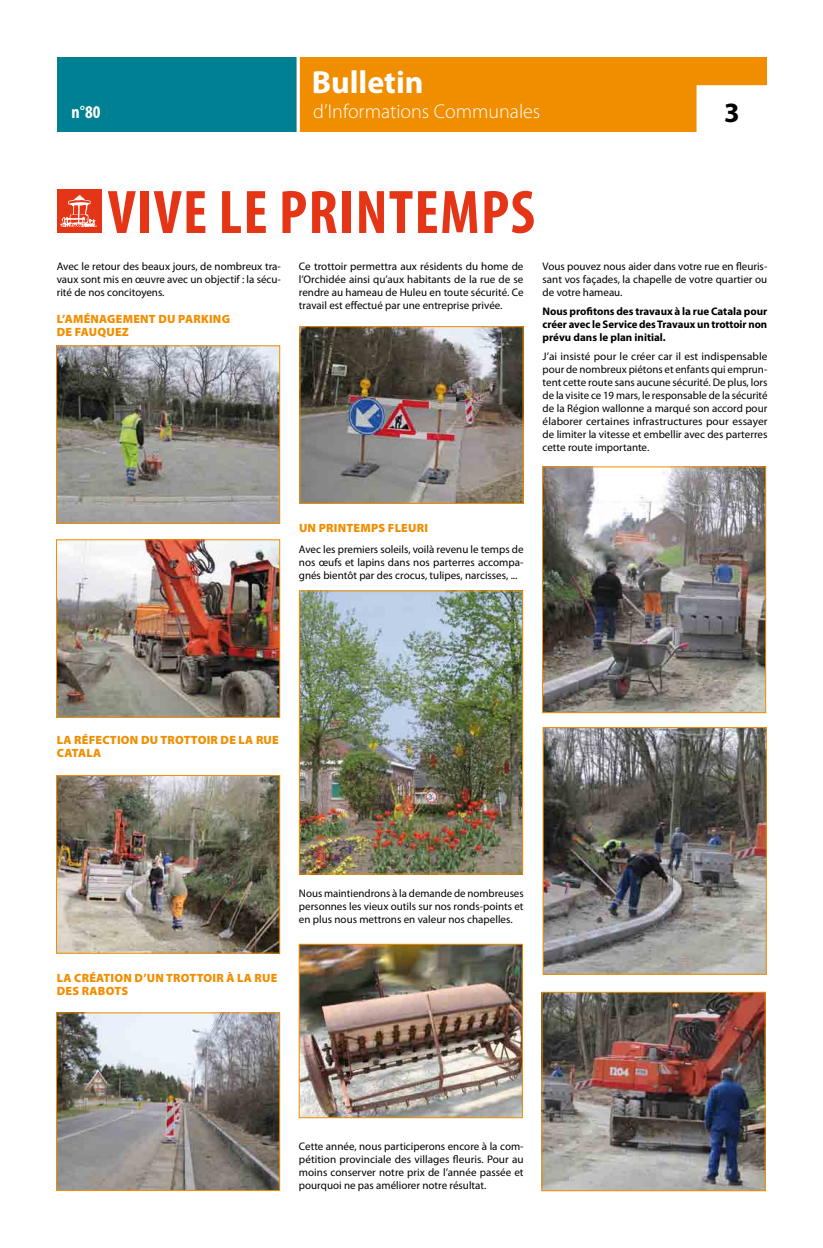
<style>
.page{position:relative;width:823px;height:1248px;background:#fff}
.page>*{position:absolute;margin:0;border:0;box-sizing:border-box;transform-origin:0 0}
.t1{font:700 condensed 62px "Myriad Pro";letter-spacing:.02em;color:#e53517}
.t2{font:700 32px "Myriad Pro";color:#fff}
.t3{font:700 28px "Myriad Pro";color:#000}
.t4{font:300 20px "Myriad Pro";color:#fff}
.t5{font:700 condensed 18px "Myriad Pro";color:#fff}
.t6{font:900 12px/13px "Myriad Pro";letter-spacing:.02em;color:#f18e00}
.t7{font:11px/13px "Myriad Pro";color:#000;text-align:justify}
.t8{font:700 11px/13px "Myriad Pro";color:#000;text-align:justify}
</style>
<div class="page">
<div style="left:57px;top:57px;width:240px;height:74px;background:#008193"></div>
<div style="left:299px;top:57px;width:466px;height:74px;background:#f18e00"></div>
<svg style="left:296px;top:57px;width:4px;height:75px"></svg>
<div style="left:696px;top:85px;width:76px;height:47px;background:#fff;border:2px solid #fff"></div>
<div style="left:57px;top:189px;width:44px;height:44px;background:#e53517"></div>
<svg style="left:60px;top:195px;width:37px;height:32px"></svg>
<img style="left:58px;top:347px;width:220px;height:175px">
<div style="left:56px;top:345px;width:224px;height:179px;border:1px solid #f18e00"></div>
<img style="left:58px;top:541px;width:220px;height:175px">
<div style="left:56px;top:539px;width:224px;height:179px;border:1px solid #f18e00"></div>
<img style="left:58px;top:777px;width:220px;height:174px">
<div style="left:56px;top:775px;width:224px;height:178px;border:1px solid #f18e00"></div>
<img style="left:58px;top:1014px;width:220px;height:174px">
<div style="left:56px;top:1012px;width:224px;height:178px;border:1px solid #f18e00"></div>
<img style="left:301px;top:592px;width:220px;height:280px">
<div style="left:299px;top:590px;width:224px;height:284px;border:1px solid #f18e00"></div>
<img style="left:301px;top:328px;width:220px;height:174px">
<div style="left:299px;top:326px;width:224px;height:178px;border:1px solid #f18e00"></div>
<img style="left:543px;top:468px;width:220px;height:243px">
<div style="left:541px;top:466px;width:224px;height:247px;border:1px solid #f18e00"></div>
<img style="left:544px;top:729px;width:220px;height:243px">
<div style="left:542px;top:727px;width:224px;height:247px;border:1px solid #f18e00"></div>
<img style="left:543px;top:993px;width:220px;height:196px">
<div style="left:541px;top:991px;width:224px;height:200px;border:1px solid #f18e00"></div>
<img style="left:300px;top:945px;width:220px;height:171px">
<div style="left:298px;top:943px;width:224px;height:175px;border:1px solid #f18e00"></div>
<h2 class="t2" style="left:311px;top:61px;width:113px">Bulletin</h2>
<h3 class="t4" style="left:313px;top:99px;width:228px">d’Informations Communales</h3>
<h3 class="t5" style="left:72px;top:101px;width:30px">N°80</h3>
<h3 class="t3" style="left:723px;top:94px;width:17px">3</h3>
<h1 class="t1" style="left:108px;top:173px;width:428px">VIVE LE PRINTEMPS</h1>
<p class="t7" style="left:57px;top:260px;width:225px">Avec le retour des beaux jours, de nombreux tra&shy;vaux sont mis en œuvre avec un objectif : la sécu&shy;rité de nos concitoyens.</p>
<p class="t6" style="left:57px;top:312px;width:175px">L’AMÉNAGEMENT DU PARKING<br>DE FAUQUEZ</p>
<p class="t7" style="left:299px;top:260px;width:226px">Ce trottoir permettra aux résidents du home de l’Orchidée ainsi qu’aux habitants de la rue de se rendre au hameau de Huleu en toute sécurité. Ce travail est effectué par une entreprise privée.</p>
<p class="t7" style="left:542px;top:260px;width:226px">Vous pouvez nous aider dans votre rue en fleuris&shy;sant vos façades, la chapelle de votre quartier ou de votre hameau.</p>
<p class="t8" style="left:542px;top:304px;width:226px">Nous profitons des travaux à la rue Catala pour créer avec le Service des Travaux un trottoir non prévu dans le plan initial.</p>
<p class="t7" style="left:542px;top:349px;width:226px">J’ai insisté pour le créer car il est indispensable pour de nombreux piétons et enfants qui emprun&shy;tent cette route sans aucune sécurité. De plus, lors de la visite ce 19 mars, le responsable de la sécurité de la Région wallonne a marqué son accord pour élaborer certaines infrastructures pour essayer de limiter la vitesse et embellir avec des parterres cette route importante.</p>
<p class="t6" style="left:299px;top:520px;width:129px">UN PRINTEMPS FLEURI</p>
<p class="t7" style="left:299px;top:542px;width:226px">Avec les premiers soleils, voilà revenu le temps de nos œufs et lapins dans nos parterres accompa&shy;gnés bientôt par des crocus, tulipes, narcisses, ...</p>
<p class="t6" style="left:57px;top:732px;width:223px">LA RÉFECTION DU TROTTOIR DE LA RUE<br>CATA</p>
<p class="t6" style="left:86px;top:745px;width:16px">LA</p>
<p class="t6" style="left:57px;top:970px;width:222px">LA CRÉATION D’UN TROTTOIR À LA RUE<br>DES RABOTS</p>
<p class="t7" style="left:299px;top:886px;width:226px">Nous maintiendrons à la demande de nombreuses personnes les vieux outils sur nos ronds-points et en plus nous mettrons en valeur nos chapelles.</p>
<p class="t7" style="left:299px;top:1139px;width:226px">Cette année, nous participerons encore à la com&shy;pétition provinciale des villages fleuris. Pour au moins conserver notre prix de l’année passée et pourquoi ne pas améliorer notre résultat.</p>
</div>
